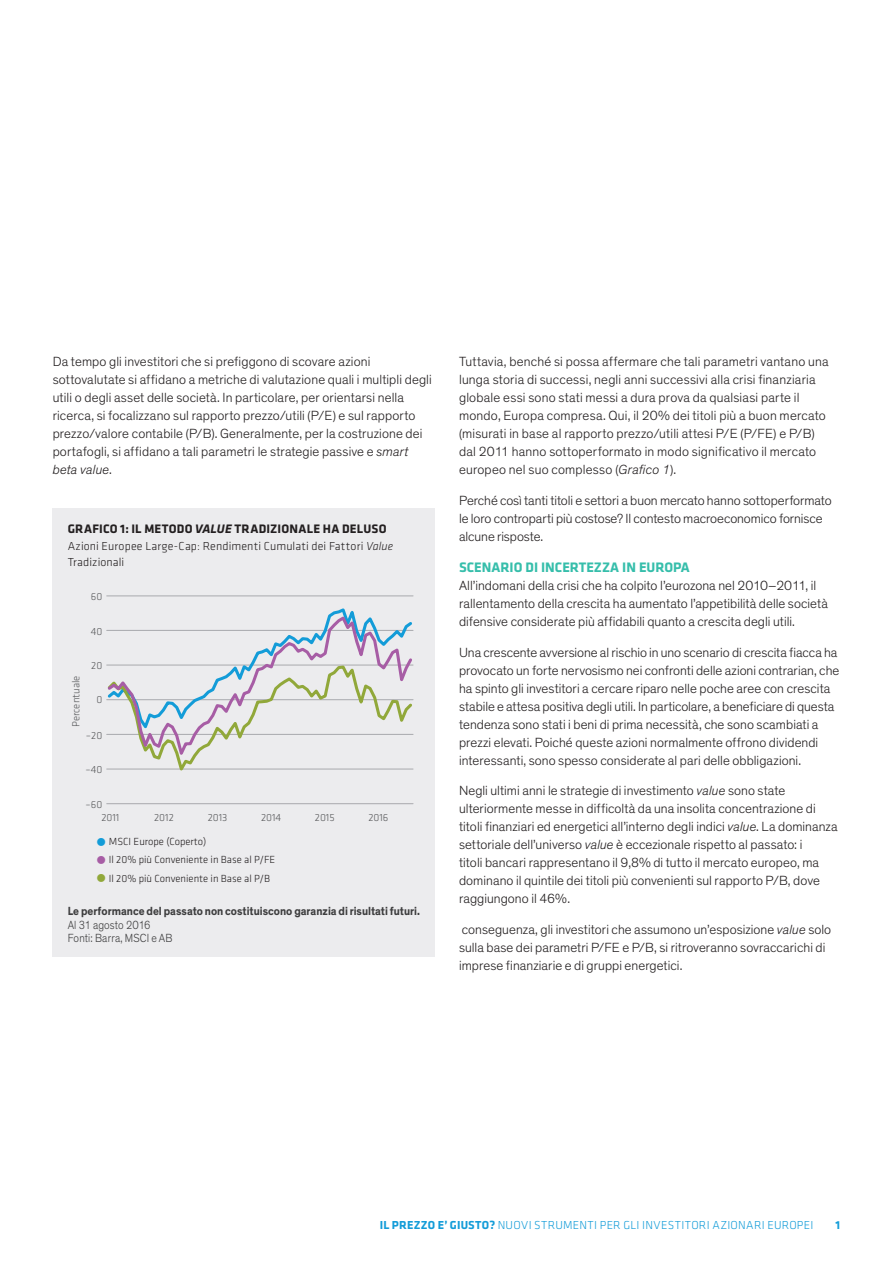
<style>
.page{position:relative;width:893px;height:1263px;background:#fff}
.page>*{position:absolute;margin:0;border:0;box-sizing:border-box;transform-origin:0 0}
.t1{font:700 14.25px "Klavika";color:#36beab}
.t2{font:300 13.5px/18px "Theinhardt";letter-spacing:.005em;color:#231f20}
.t3{font:700 12.75px "Klavika";letter-spacing:.015em;color:#231f20}
.t4{font:300 12px/16.5px "Klavika";letter-spacing:.01em;color:#231f20}
.t5{font:700 12px "Theinhardt";color:#3e3e3f;scale:.9 1}
.t6{font:300 12px "Klavika";letter-spacing:.025em;color:#139cd8}
.t7{font:300 12px/13.5px "Theinhardt";letter-spacing:.01em;color:#3e3e3f;scale:.9 1}
.t8{font:700 12px "Klavika";color:#139cd8}
.t9{font:300 10.65px "Klavika";color:#231f20}
.t10{font:300 10.65px/13.2px "Klavika";color:#57585a}
.t11{font:300 10.65px "Klavika";color:#58595b}
.s1{font-style:italic}
.s2{color:#139cd8}
.s3{color:#a75da5}
.s4{color:#91a83a}
.s5{font-weight:700}
</style>
<div class="page">
<div style="left:53px;top:508px;width:382px;height:449px;background:#ececee"></div>
<hr style="left:107px;top:803px;width:306px;height:1px;background:#a8a9ad">
<hr style="left:107px;top:595px;width:306px;height:1px;background:#a8a9ad">
<svg style="left:106px;top:608px;width:308px;height:163px"></svg>
<svg style="left:106px;top:614px;width:308px;height:148px"></svg>
<p class="t2" style="left:53px;top:353px;width:380px">Da tempo gli investitori che si prefiggono di scovare azioni sottovalutate si affidano a metriche di valutazione quali i multipli degli utili o degli asset delle società. In particolare, per orientarsi nella ricerca, si focalizzano sul rapporto prezzo/utili (P/E) e sul rapporto prezzo/valore contabile (P/B). Generalmente, per la costruzione dei portafogli, si affidano a tali parametri le strategie passive e <span class="s1">smart beta value</span>.</p>
<p class="t2" style="left:459px;top:353px;width:371px">Tuttavia, benché si possa affermare che tali parametri vantano una lunga storia di successi, negli anni successivi alla crisi finanziaria globale essi sono stati messi a dura prova da qualsiasi parte il mondo, Europa compresa. Qui, il 20% dei titoli più a buon mercato (misurati in base al rapporto prezzo/utili attesi P/E (P/FE) e P/B) dal 2011 hanno sottoperformato in modo significativo il mercato europeo nel suo complesso (<span class="s1">Grafico 1</span>).</p>
<p class="t2" style="left:459px;top:492px;width:374px">Perché così tanti titoli e settori a buon mercato hanno sottoperformato le loro controparti più costose? Il contesto macroeconomico fornisce alcune risposte.</p>
<p class="t1" style="left:459px;top:557px;width:232px">SCENARIO DI INCERTEZZA IN EUROPA</p>
<p class="t2" style="left:459px;top:576px;width:370px">All’indomani della crisi che ha colpito l’eurozona nel 2010–2011, il rallentamento della crescita ha aumentato l’appetibilità delle società difensive considerate più affidabili quanto a crescita degli utili.</p>
<p class="t2" style="left:459px;top:643px;width:382px">Una crescente avversione al rischio in uno scenario di crescita fiacca ha provocato un forte nervosismo nei confronti delle azioni contrarian, che ha spinto gli investitori a cercare riparo nelle poche aree con crescita stabile e attesa positiva degli utili. In particolare, a beneficiare di questa tendenza sono stati i beni di prima necessità, che sono scambiati a prezzi elevati. Poiché queste azioni normalmente offrono dividendi interessanti, sono spesso considerate al pari delle obbligazioni.</p>
<p class="t2" style="left:459px;top:782px;width:380px">Negli ultimi anni le strategie di investimento <span class="s1">value</span> sono state ulteriormente messe in difficoltà da una insolita concentrazione di titoli finanziari ed energetici all’interno degli indici <span class="s1">value</span>. La dominanza settoriale dell’universo <span class="s1">value</span> è eccezionale rispetto al passato: i<br>titoli bancari rappresentano il 9,8% di tutto il mercato europeo, ma dominano il quintile dei titoli più convenienti sul rapporto P/B, dove raggiungono il 46%.</p>
<p class="t2" style="left:459px;top:921px;width:374px">conseguenza, gli investitori che assumono un’esposizione <span class="s1">value</span> solo sulla base dei parametri P/FE e P/B, si ritroveranno sovraccarichi di imprese finanziarie e di gruppi energetici.</p>
<p class="t3" style="left:68px;top:520px;width:320px">GRAFICO 1: IL METODO <span class="s1">VALUE</span> TRADIZIONALE HA DELUSO</p>
<p class="t4" style="left:68px;top:537px;width:327px">Azioni Europee Large-Cap: Rendimenti Cumulati dei Fattori <span class="s1">Value<br></span>Tradizionali</p>
<p class="t10" style="left:91px;top:590px;width:13px">60</p>
<p class="t10" style="left:91px;top:624px;width:13px">40</p>
<p class="t10" style="left:91px;top:659px;width:13px">20</p>
<p class="t11" style="left:97px;top:693px;width:7px">0</p>
<p class="t10" style="left:69px;top:727px;width:53px;rotate:-90deg">Percentuale</p>
<p class="t10" style="left:86px;top:728px;width:18px">–20</p>
<p class="t10" style="left:85px;top:763px;width:19px">–40</p>
<p class="t10" style="left:101px;top:797px;width:20px;text-indent:-16px">–60<br>2011</p>
<p class="t10" style="left:154px;top:811px;width:21px">2012</p>
<p class="t10" style="left:208px;top:811px;width:21px">2013</p>
<p class="t10" style="left:261px;top:811px;width:22px">2014</p>
<p class="t10" style="left:315px;top:811px;width:21px">2015</p>
<p class="t10" style="left:368px;top:811px;width:22px">2016</p>
<p class="t9" style="left:96px;top:835px;width:112px"><span class="s2">●</span> MSCI Europe (Coperto)</p>
<p class="t9" style="left:96px;top:853px;width:180px"><span class="s3">●</span> Il 20% più Conveniente in Base al P/FE</p>
<p class="t9" style="left:96px;top:871px;width:175px"><span class="s4">●</span> Il 20% più Conveniente in Base al P/B</p>
<p class="t5" style="left:68px;top:904px;width:393px">Le performance del passato non costituiscono garanzia di risultati futuri.</p>
<p class="t7" style="left:68px;top:918px;width:118px">Al 31 agosto 2016<br>Fonti: Barra, MSCI e AB</p>
<p class="t6" style="left:380px;top:1218px;width:435px"><span class="s5">IL PREZZO E’ GIUSTO?</span> NUOVI STRUMENTI PER GLI INVESTITORI AZIONARI EUROPEI</p>
<p class="t8" style="left:835px;top:1216px;width:6px">1</p>
</div>
